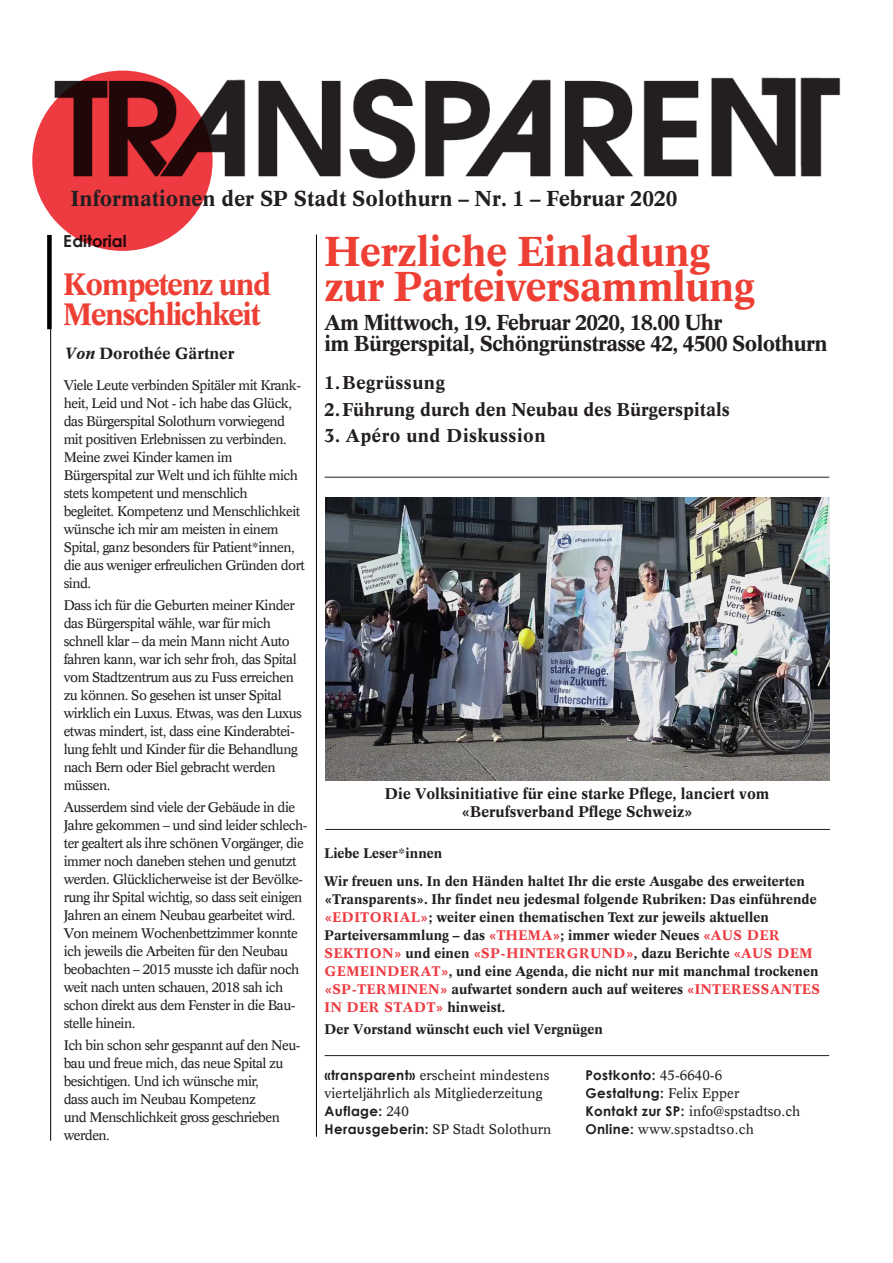
<style>
.page{position:relative;width:893px;height:1263px;background:#fff}
.page>*{position:absolute;margin:0;border:0;box-sizing:border-box;transform-origin:0 0}
.Titel_serif{font:700 40.5px/34.5px "Informatics S Si";letter-spacing:-.02em;color:#ee3f34}
.t1{font:700 30px/30px "Informatics S Si";letter-spacing:-.05em;color:#ee3f34}
.Titel_serif_kleiner{font:700 21px/21px "Informatics S Si";letter-spacing:-.03em;color:#231f20}
.Zwischentitel{font:700 21px "Informatics S Si";color:#231f20}
.Traktanden{font:700 18px "Informatics S Si";color:#231f20}
.Traktanden-2{font:700 18px "Informatics S Si";letter-spacing:.025em;color:#231f20}
.t2{font:700 16.5px "Century Gothic";color:#231f20}
.Text_geschrieben_von{font:700 15.75px "Informatics S Si";color:#231f20}
.Bildlegende{font:700 15px "Informatics S Si";color:#231f20}
.Edito_gross{font:13.5px/18px "Informatics S Si";letter-spacing:-.04em;color:#231f20}
.Zwischentitel-2{font:700 13.5px/18px "Informatics S Si";color:#231f20}
.Kolumnentext_erster{font:13.5px/18px "Informatics S Si";color:#231f20}
.Kolumnentext_erster-2{font:700 13.5px/18px "Century Gothic";letter-spacing:.025em;color:#231f20}
.s1{font-style:italic}
.s2{color:#ee3a41}
.s3{font-family:"Century Gothic";font-weight:700}
.s4{font-family:"Informatics S Si";font-weight:400}
</style>
<div class="page">
<div style="left:32px;top:71px;width:181px;height:180px;background:#ee3a41;border-radius:50%"></div>
<img style="left:38px;top:70px;width:803px;height:116px">
<div style="left:47px;top:235px;width:5px;height:94px;background:#000"></div>
<hr style="left:50px;top:235px;width:1px;height:906px;background:#000">
<hr style="left:316px;top:234px;width:1px;height:903px;background:#000">
<hr style="left:325px;top:477px;width:504px;height:1px;background:#231f20">
<img style="left:325px;top:497px;width:505px;height:284px">
<hr style="left:325px;top:829px;width:505px;height:1px;background:#231f20">
<hr style="left:325px;top:1055px;width:504px;height:1px;background:#231f20">
<p class="Zwischentitel" style="left:71px;top:185px;width:608px">Informationen der SP Stadt Solothurn – Nr. 1 – Februar 2020</p>
<p class="Titel_serif" style="left:325px;top:234px;width:432px">Herzliche Einladung zur Parteiversammlung</p>
<p class="Titel_serif_kleiner" style="left:325px;top:312px;width:505px">Am Mittwoch, 19. Februar 2020, 18.00 Uhr<br>im Bürgerspital, Schöngrünstrasse 42, 4500 Solothurn</p>
<p class="Traktanden-2" style="left:325px;top:372px;width:122px">1.Begrüssung</p>
<p class="Traktanden" style="left:325px;top:398px;width:407px">2.Führung durch den Neubau des Bürgerspitals</p>
<p class="Traktanden-2" style="left:325px;top:425px;width:223px">3. Apéro und Diskussion</p>
<p class="t2" style="left:64px;top:229px;width:65px">Editorial</p>
<h2 class="t1" style="left:64px;top:269px;width:209px">Kompetenz und<br>Menschlichkeit</h2>
<p class="Text_geschrieben_von" style="left:64px;top:343px;width:172px"><span class="s1">Von</span> Dorothée Gärtner</p>
<p class="Edito_gross" style="left:64px;top:375px;width:243px">Viele Leute verbinden Spitäler mit Krank&shy;heit, Leid und Not - ich habe das Glück, das Bürgerspital Solothurn vorwiegend mit positiven Erlebnissen zu verbinden.<br>Meine zwei Kinder kamen im Bürgerspital zur Welt und ich fühlte mich stets kompetent und menschlich<br>begleitet. Kompetenz und Menschlichkeit wünsche ich mir am meisten in einem Spital, ganz besonders für Patient*innen, die aus weniger erfreulichen Gründen dort sind.</p>
<p class="Edito_gross" style="left:64px;top:596px;width:240px">Dass ich für die Geburten meiner Kinder das Bürgerspital wähle, war für mich schnell klar – da mein Mann nicht Auto fahren kann, war ich sehr froh, das Spital vom Stadtzentrum aus zu Fuss erreichen zu können. So gesehen ist unser Spital wirklich ein Luxus. Etwas, was den Luxus etwas mindert, ist, dass eine Kinderabtei&shy;lung fehlt und Kinder für die Behandlung nach Bern oder Biel gebracht werden müssen.</p>
<p class="Edito_gross" style="left:64px;top:798px;width:245px">Ausserdem sind viele der Gebäude in die Jahre gekommen – und sind leider schlech&shy;ter gealtert als ihre schönen Vorgänger, die immer noch daneben stehen und genutzt werden. Glücklicherweise ist der Bevölke&shy;rung ihr Spital wichtig, so dass seit einigen Jahren an einem Neubau gearbeitet wird.<br>Von meinem Wochenbettzimmer konnte ich jeweils die Arbeiten für den Neubau beobachten – 2015 musste ich dafür noch weit nach unten schauen, 2018 sah ich schon direkt aus dem Fenster in die Bau&shy;stelle hinein.</p>
<p class="Edito_gross" style="left:64px;top:1036px;width:238px">Ich bin schon sehr gespannt auf den Neu&shy;bau und freue mich, das neue Spital zu besichtigen. Und ich wünsche mir,<br>dass auch im Neubau Kompetenz<br>und Menschlichkeit gross geschrieben werden.</p>
<p class="Bildlegende" style="left:385px;top:785px;width:386px">Die Volksinitiative für eine starke Pflege, lanciert vom</p>
<p class="Bildlegende" style="left:462px;top:803px;width:233px">«Berufsverband Pflege Schweiz»</p>
<p class="Zwischentitel-2" style="left:325px;top:844px;width:119px">Liebe Leser*innen</p>
<p class="Zwischentitel-2" style="left:325px;top:872px;width:497px">Wir freuen uns. In den Händen haltet Ihr die erste Ausgabe des erweiterten «Transparents». Ihr findet neu jedesmal folgende Rubriken: Das einführende <span class="s2">«EDITORIAL»</span>; weiter einen thematischen Text zur jeweils aktuellen Parteiversammlung – das <span class="s2">«THEMA»</span>; immer wieder Neues <span class="s2">«AUS DER SEKTION»</span> und einen <span class="s2">«SP-HINTERGRUND»</span>, dazu Berichte <span class="s2">«AUS DEM GEMEINDERAT»</span>, und eine Agenda, die nicht nur mit manchmal trockenen <span class="s2">«SP-TERMINEN»</span> aufwartet sondern auch auf weiteres <span class="s2">«INTERESSANTES IN DER STADT»</span> hinweist.</p>
<p class="Zwischentitel-2" style="left:325px;top:1020px;width:280px">Der Vorstand wünscht euch viel Vergnügen</p>
<p class="Kolumnentext_erster" style="left:325px;top:1066px;width:226px"><span class="s3">«transparent»</span> erscheint mindestens vierteljährlich als Mitgliederzeitung</p>
<p class="Kolumnentext_erster-2" style="left:325px;top:1101px;width:228px">Auflage: <span class="s4">240<br></span>Herausgeberin: <span class="s4">SP Stadt Solothurn</span></p>
<p class="Kolumnentext_erster" style="left:585px;top:1066px;width:216px"><span class="s3">Postkonto:</span> 45-6640-6<br><span class="s3">Gestaltung:</span> Felix Epper<br><span class="s3">Kontakt zur SP:</span> info@spstadtso.ch<br><span class="s3">Online:</span> www.spstadtso.ch</p>
</div>
